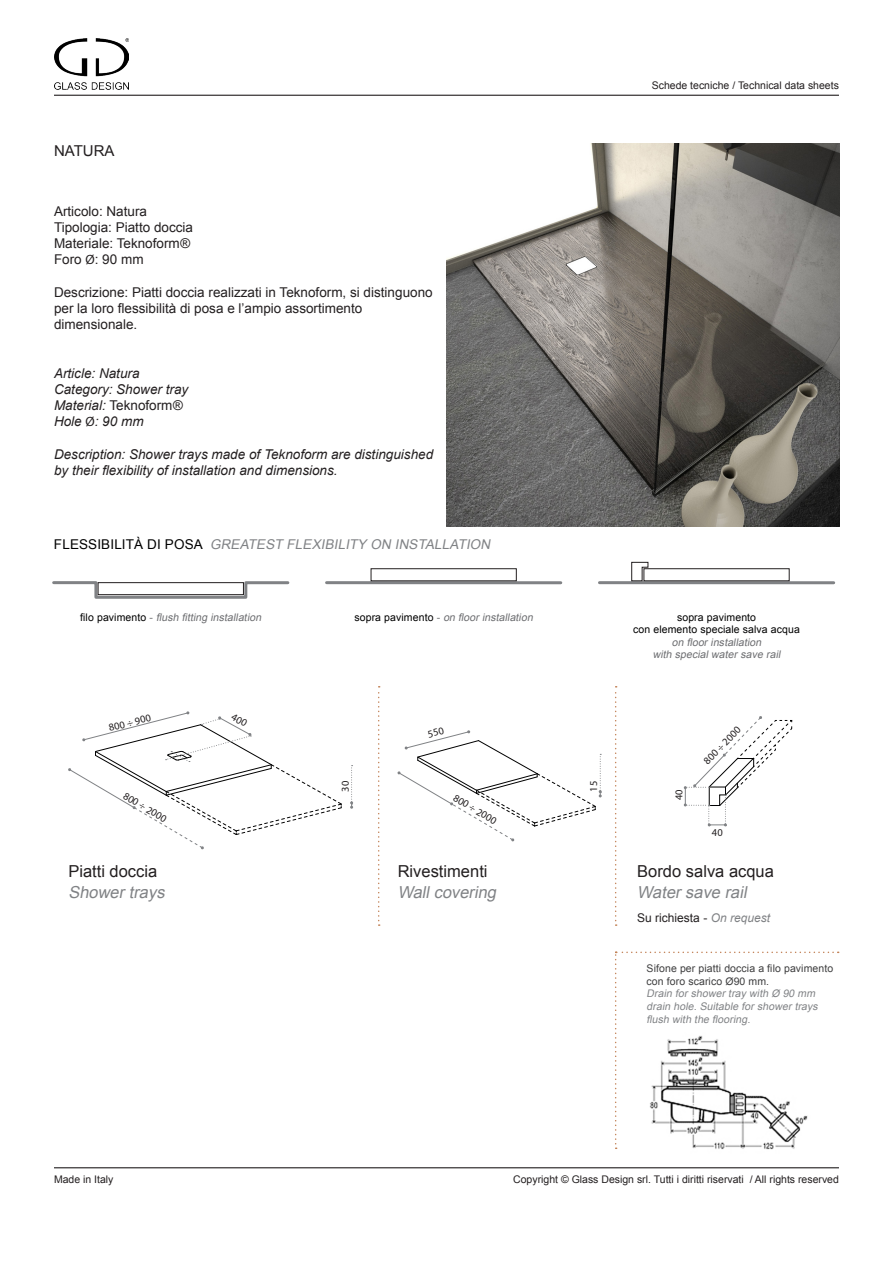
<style>
.page{position:relative;width:893px;height:1263px;background:#fff}
.page>*{position:absolute;margin:0;border:0;box-sizing:border-box;transform-origin:0 0}
.descr_italiano{font:16.5px "Arial";color:#231f20}
.descr_italiano-2{font:italic 16.5px "Arial";color:#808285}
.t1{font:15px "Arial";color:#231f20}
.t2{font:13.5px/16.2px "Arial";color:#231f20}
.t3{font:italic 13.5px/16.2px "Arial";color:#231f20}
.t4{font:italic 13.5px "Arial";color:#808285}
.t5{font:12px "Arial";color:#231f20}
.t6{font:italic 10.5px "Arial";color:#6c6d70}
.t7{font:10.5px "Arial";color:#231f20}
.t8{font:italic 10.5px/12.6px "Arial";color:#808285}
.t9{font:10.5px/12.6px "Arial";letter-spacing:.01em;color:#3e3e3f}
.t10{font:10.5px "Arial";letter-spacing:.01em;color:#000001}
.t11{font:10.5px "Myriad Pro";color:#231f20}
.s1{font-style:italic}
.s2{font-family:"Myriad Pro"}
.s3{font-style:normal}
.s4{font-family:"Myriad Pro";font-style:normal}
.s5{font-style:normal;color:#000001}
.s6{font-style:italic;color:#808285}
</style>
<div class="page">
<img style="left:54px;top:39px;width:75px;height:51px">
<hr style="left:54px;top:95px;width:785px;height:1px;background:#231f20">
<hr style="left:54px;top:1167px;width:785px;height:1px;background:#231f20">
<img style="left:446px;top:143px;width:393px;height:383px">
<svg style="left:378px;top:686px;width:2px;height:240px"></svg>
<svg style="left:615px;top:686px;width:2px;height:240px"></svg>
<svg style="left:350px;top:765px;width:3px;height:44px"></svg>
<svg style="left:684px;top:716px;width:109px;height:110px"></svg>
<svg style="left:52px;top:581px;width:238px;height:18px"></svg>
<hr style="left:327px;top:581px;width:234px;height:3px;background:#808285">
<hr style="left:599px;top:581px;width:235px;height:3px;background:#808285">
<div style="left:98px;top:582px;width:146px;height:13px;border:1px solid #231f20"></div>
<div style="left:371px;top:568px;width:146px;height:13px;border:1px solid #231f20"></div>
<div style="left:643px;top:568px;width:147px;height:13px;border:1px solid #231f20"></div>
<svg style="left:631px;top:562px;width:18px;height:19px"></svg>
<svg style="left:615px;top:951px;width:224px;height:198px"></svg>
<svg style="left:397px;top:730px;width:205px;height:112px"></svg>
<svg style="left:68px;top:711px;width:274px;height:138px"></svg>
<p class="t1" style="left:54px;top:141px;width:62px">NATURA</p>
<p class="t2" style="left:54px;top:203px;width:95px">Articolo: Natura</p>
<p class="t2" style="left:54px;top:219px;width:141px">Tipologia: Piatto doccia</p>
<p class="t2" style="left:54px;top:236px;width:137px">Materiale: Teknoform<span class="s1">®</span></p>
<p class="t2" style="left:54px;top:252px;width:91px">Foro <span class="s2">Ø</span>: 90 mm</p>
<p class="t2" style="left:54px;top:284px;width:380px">Descrizione: Piatti doccia realizzati in Teknoform, si distinguono per la loro flessibilità di posa e l’ampio assortimento dimensionale.</p>
<p class="t3" style="left:54px;top:365px;width:87px">Article: Natura</p>
<p class="t3" style="left:54px;top:381px;width:136px">Category: Shower tray</p>
<p class="t3" style="left:54px;top:398px;width:130px">Material: <span class="s3">Teknoform</span>®</p>
<p class="t3" style="left:54px;top:414px;width:91px">Hole <span class="s4">Ø</span>: 90 mm</p>
<p class="t3" style="left:54px;top:446px;width:381px">Description: Shower trays made of Teknoform are distinguished by their flexibility of installation and dimensions.</p>
<p class="t4" style="left:54px;top:535px;width:441px"><span class="s5">F L E S S I B I L I TÀ D I P O S A</span> GREATEST FLEXIBILITY ON INSTALLATION</p>
<p class="t7" style="left:652px;top:78px;width:189px">Schede tecniche / Technical data sheets</p>
<p class="t6" style="left:80px;top:610px;width:185px"><span class="s5">fi l o p a v i m e n t o</span> <span class="s3">-</span> flush fitting installation</p>
<p class="t6" style="left:354px;top:610px;width:182px"><span class="s5">s o p ra p a v i m e n t o</span> <span class="s3">-</span> on floor installation</p>
<p class="t10" style="left:677px;top:610px;width:81px">sopra pavimento</p>
<p class="t10" style="left:633px;top:623px;width:168px">con elemento speciale salva acqua</p>
<p class="t6" style="left:672px;top:635px;width:93px">on floor installation</p>
<p class="t6" style="left:653px;top:648px;width:132px">with special water save rail</p>
<p class="t11" style="left:107px;top:722px;width:45px;rotate:-15deg">800 ÷ 900</p>
<p class="t11" style="left:339px;top:791px;width:12px;rotate:-90deg">30</p>
<p class="t11" style="left:587px;top:791px;width:12px;rotate:-90deg">15</p>
<p class="t11" style="left:128px;top:789px;width:50px;rotate:31deg">800 ÷ 2000</p>
<p class="t11" style="left:458px;top:791px;width:50px;rotate:31deg">800 ÷ 2000</p>
<p class="descr_italiano" style="left:68px;top:860px;width:90px">Piatti doccia</p>
<p class="descr_italiano-2" style="left:68px;top:881px;width:102px">Showertrays</p>
<p class="descr_italiano" style="left:398px;top:860px;width:91px">Rivestimenti</p>
<p class="descr_italiano-2" style="left:398px;top:881px;width:104px">Wallcovering</p>
<p class="t11" style="left:672px;top:800px;width:12px;rotate:-90deg">40</p>
<p class="t11" style="left:701px;top:758px;width:50px;rotate:-46deg">800 ÷ 2000</p>
<p class="t11" style="left:712px;top:826px;width:12px">40</p>
<p class="descr_italiano" style="left:637px;top:860px;width:138px">Bordo salva acqua</p>
<p class="descr_italiano-2" style="left:637px;top:881px;width:115px">Watersave rail</p>
<p class="t5" style="left:637px;top:910px;width:134px">Su richiesta - <span class="s6">On request</span></p>
<p class="t9" style="left:647px;top:962px;width:188px">Sifone per piatti doccia a filo pavimento con foro scarico Ø90 mm.</p>
<p class="t8" style="left:647px;top:987px;width:175px">Drain for shower tray with Ø 90 mm drain hole. Suitable for shower trays flush with the flooring.</p>
<p class="t7" style="left:54px;top:1172px;width:61px">Made in Italy</p>
<p class="t7" style="left:513px;top:1172px;width:327px">Copyright © Glass Design srl. Tutti i diritti riservati / All rights reserved</p>
</div>
